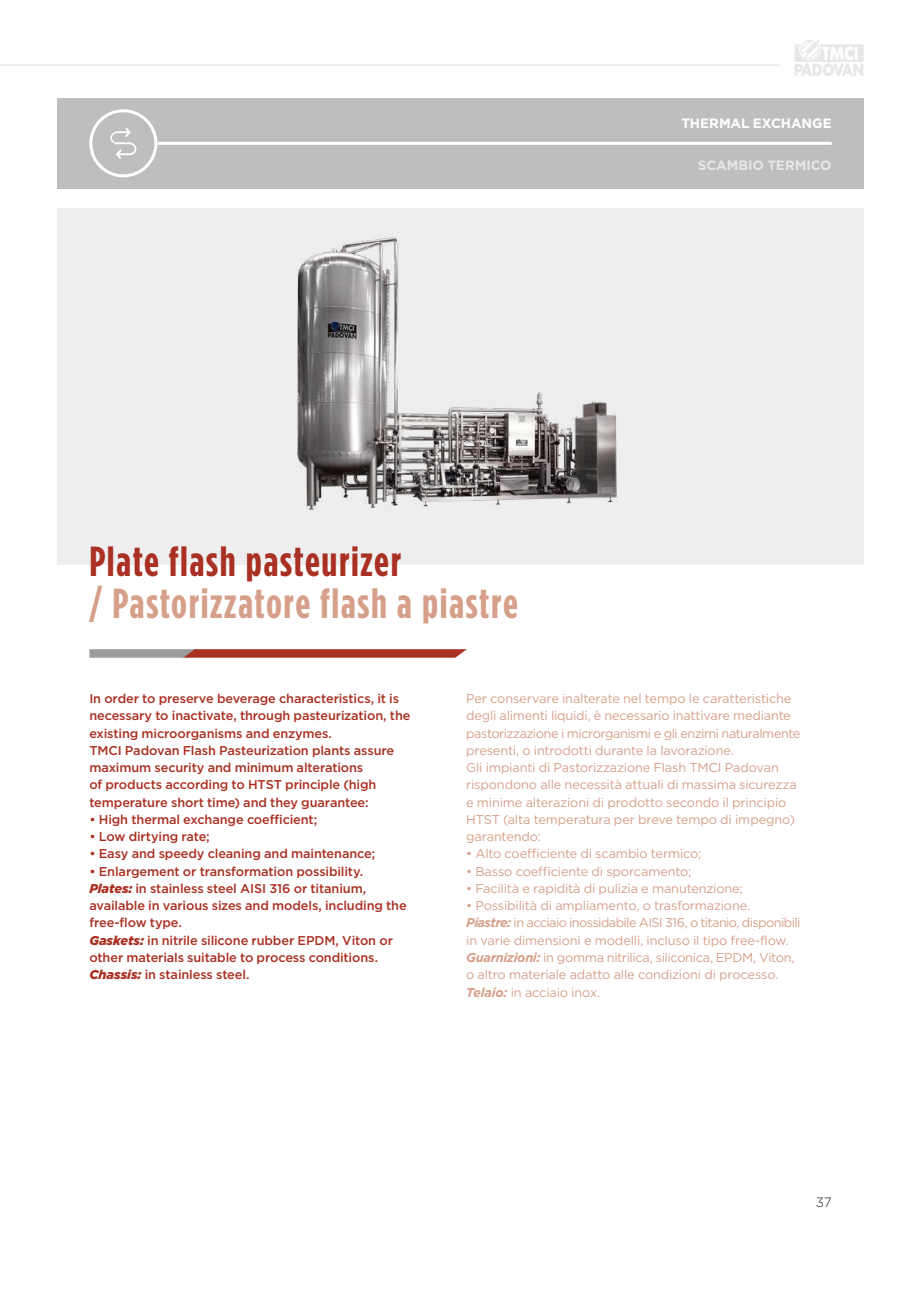
<style>
.page{position:relative;width:919px;height:1289px;background:#fff}
.page>*{position:absolute;margin:0;border:0;box-sizing:border-box;transform-origin:0 0}
.t1{font:700 condensed 42px "Gotham HTF";letter-spacing:.04em;color:#d69f89}
.t2{font:700 condensed 42px "Gotham HTF";letter-spacing:.04em;color:#a93022}
.t3{font:700 13.5px "Gotham HTF";letter-spacing:-.01em;color:#fff}
.t4{font:700 13.5px "Gotham HTF";letter-spacing:-.01em;color:#e6e7e9}
.t5{font:300 13.5px "Gotham HTF";color:#231f20}
.t6{font:12.75px/17.2px "Gotham HTF";letter-spacing:-.015em;color:#d69f89}
.t7{font:500 12.75px/17.2px "Gotham HTF";letter-spacing:-.01em;color:#a93022}
.s1{font-weight:900;font-style:italic}
.s2{font-weight:700;font-style:italic}
</style>
<div class="page">
<svg style="left:0;top:64px;width:13px;height:2px"></svg>
<div style="left:57px;top:98px;width:806px;height:91px;background:#bebebc"></div>
<hr style="left:157px;top:142px;width:674px;height:3px;background:#fff">
<div style="left:89px;top:109px;width:68px;height:68px;border:3px solid #fff;border-radius:50%"></div>
<svg style="left:110px;top:128px;width:26px;height:31px"></svg>
<div style="left:57px;top:209px;width:806px;height:356px;background:#eeeeef"></div>
<img style="left:226px;top:208px;width:441px;height:305px">
<svg style="left:89px;top:649px;width:378px;height:8px"></svg>
<svg style="left:794px;top:40px;width:69px;height:36px"></svg>
<hr style="left:13px;top:64px;width:767px;height:2px;background:#e6e7e9">
<h1 class="t2" style="left:89px;top:537px;width:313px">Plate flash pasteurizer</h1>
<h1 class="t1" style="left:89px;top:579px;width:430px">/ Pastorizzatore flash a piastre</h1>
<p class="t3" style="left:681px;top:115px;width:152px">THERMAL EXCHANGE</p>
<p class="t4" style="left:698px;top:157px;width:135px">SCAMBIO TERMICO</p>
<p class="t7" style="left:89px;top:689px;width:323px">In order to preserve beverage characteristics, it is necessary to inactivate, through pasteurization, the existing microorganisms and enzymes.<br>TMCI Padovan Flash Pasteurization plants assure maximum security and minimum alterations<br>of products according to HTST principle (high temperature short time) and they guarantee:</p>
<p class="t7" style="left:89px;top:810px;width:229px">• High thermal exchange coefficient;</p>
<p class="t7" style="left:89px;top:827px;width:122px">• Low dirtying rate;</p>
<p class="t7" style="left:89px;top:845px;width:287px">• Easy and speedy cleaning and maintenance;</p>
<p class="t7" style="left:89px;top:862px;width:319px">• Enlargement or transformation possibility.<br><span class="s1">Plates:</span> in stainless steel AISI 316 or titanium, available in various sizes and models, including the free-flow type.<br><span class="s1">Gaskets:</span> in nitrile silicone rubber EPDM, Viton or other materials suitable to process conditions.<br><span class="s1">Chassis:</span> in stainless steel.</p>
<p class="t6" style="left:466px;top:689px;width:336px">Per conservare inalterate nel tempo le caratteristiche degli alimenti liquidi, è necessario inattivare mediante pastorizzazione i microrganismi e gli enzimi naturalmente presenti, o introdotti durante la lavorazione.<br>Gli impianti di Pastorizzazione Flash TMCI Padovan rispondono alle necessità attuali di massima sicurezza e minime alterazioni di prodotto secondo il principio HTST (alta temperatura per breve tempo di impegno) garantendo:</p>
<p class="t6" style="left:466px;top:845px;width:237px">• Alto coefficiente di scambio termico;</p>
<p class="t6" style="left:466px;top:862px;width:227px">• Basso coefficiente di sporcamento;</p>
<p class="t6" style="left:466px;top:879px;width:278px">• Facilità e rapidità di pulizia e manutenzione;</p>
<p class="t6" style="left:466px;top:896px;width:336px">• Possibilità di ampliamento, o trasformazione.<br><span class="s2">Piastre:</span> in acciaio inossidabile AISI 316, o titanio, disponibili in varie dimensioni e modelli, incluso il tipo free-flow.<br><span class="s2">Guarnizioni:</span> in gomma nitrilica, siliconica, EPDM, Viton, o altro materiale adatto alle condizioni di processo.<br><span class="s2">Telaio:</span> in acciaio inox.</p>
<p class="t5" style="left:815px;top:1195px;width:17px">37</p>
</div>
